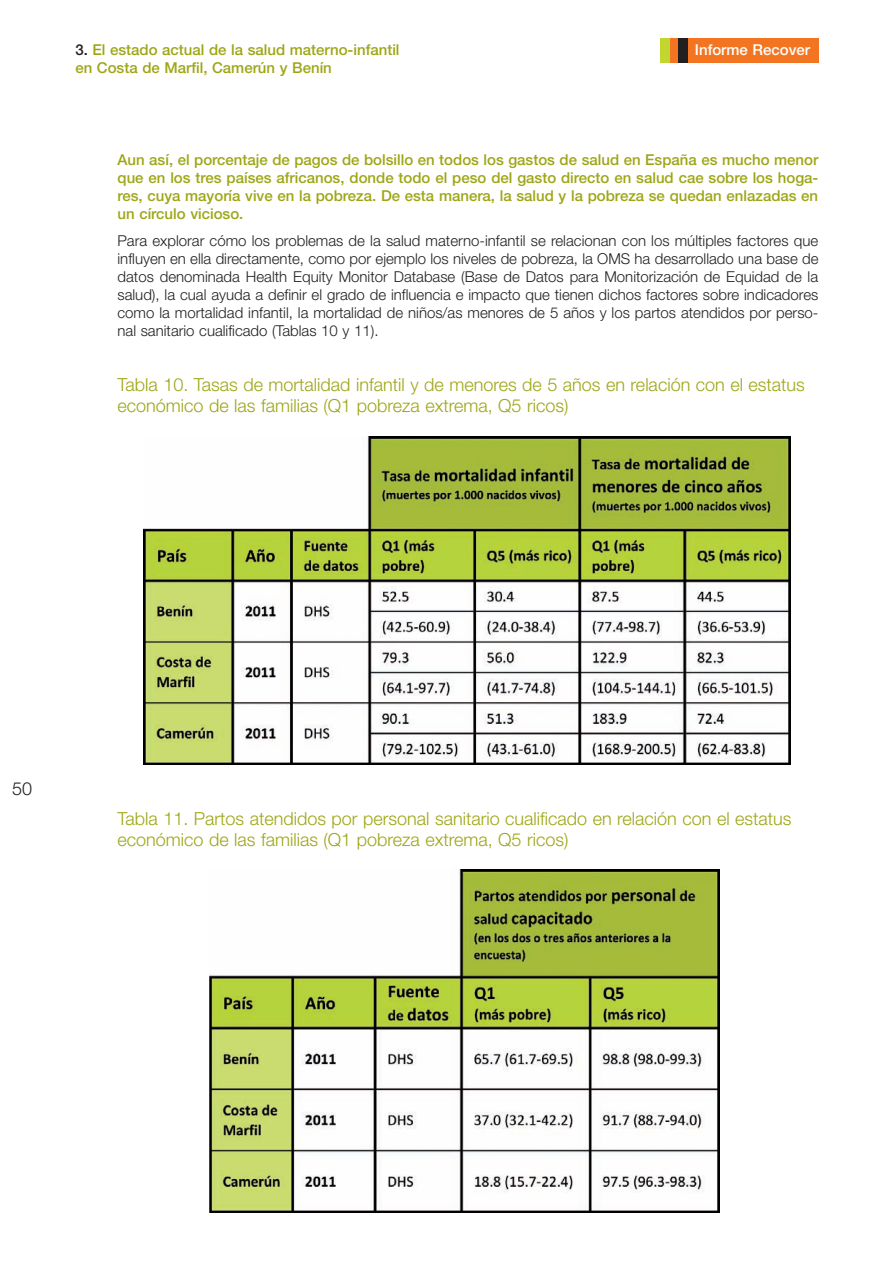
<style>
.page{position:relative;width:893px;height:1263px;background:#fff}
.page>*{position:absolute;margin:0;border:0;box-sizing:border-box;transform-origin:0 0}
.t1{font:300 18px/21.6px "Helvetica Neue";color:#9ea615}
.t2{font:300 18px "Helvetica Neue";color:#231f20}
.t3{font:300 15px/18px "Helvetica Neue";color:#231f20;text-align:justify}
.t4{font:500 15px/18px "Helvetica Neue";color:#9ea615}
.t5{font:500 15px "Helvetica Neue";color:#fff}
.s1{color:#231f20}
</style>
<div class="page">
<div style="left:660px;top:38px;width:158px;height:25px;background:#f47521"></div>
<div style="left:660px;top:38px;width:10px;height:25px;background:#c1d72f"></div>
<div style="left:678px;top:38px;width:10px;height:25px;background:#231f20"></div>
<img style="left:144px;top:437px;width:646px;height:328px">
<img style="left:209px;top:870px;width:510px;height:343px">
<p class="t4" style="left:75px;top:42px;width:326px"><span class="s1">3.</span> El estado actual de la salud materno-infantil en Costa de Marfil, Camerún y Benín</p>
<p class="t5" style="left:695px;top:44px;width:117px">Informe Recover</p>
<p class="t4" style="left:118px;top:152px;width:702px;text-align:justify">Aun así, el porcentaje de pagos de bolsillo en todos los gastos de salud en España es mucho menor que en los tres países africanos, donde todo el peso del gasto directo en salud cae sobre los hoga&shy;res, cuya mayoría vive en la pobreza. De esta manera, la salud y la pobreza se quedan enlazadas en un círculo vicioso.</p>
<p class="t3" style="left:118px;top:233px;width:702px">Para explorar cómo los problemas de la salud materno-infantil se relacionan con los múltiples factores que influyen en ella directamente, como por ejemplo los niveles de pobreza, la OMS ha desarrollado una base de datos denominada Health Equity Monitor Database (Base de Datos para Monitorización de Equidad de la salud), la cual ayuda a definir el grado de influencia e impacto que tienen dichos factores sobre indicadores como la mortalidad infantil, la mortalidad de niños/as menores de 5 años y los partos atendidos por perso&shy;nal sanitario cualificado (Tablas 10 y 11).</p>
<p class="t1" style="left:118px;top:375px;width:689px">Tabla 10. Tasas de mortalidad infantil y de menores de 5 años en relación con el estatus económico de las familias (Q1 pobreza extrema, Q5 ricos)</p>
<p class="t2" style="left:12px;top:782px;width:22px">50</p>
<p class="t1" style="left:118px;top:809px;width:675px">Tabla 11. Partos atendidos por personal sanitario cualificado en relación con el estatus económico de las familias (Q1 pobreza extrema, Q5 ricos)</p>
</div>
